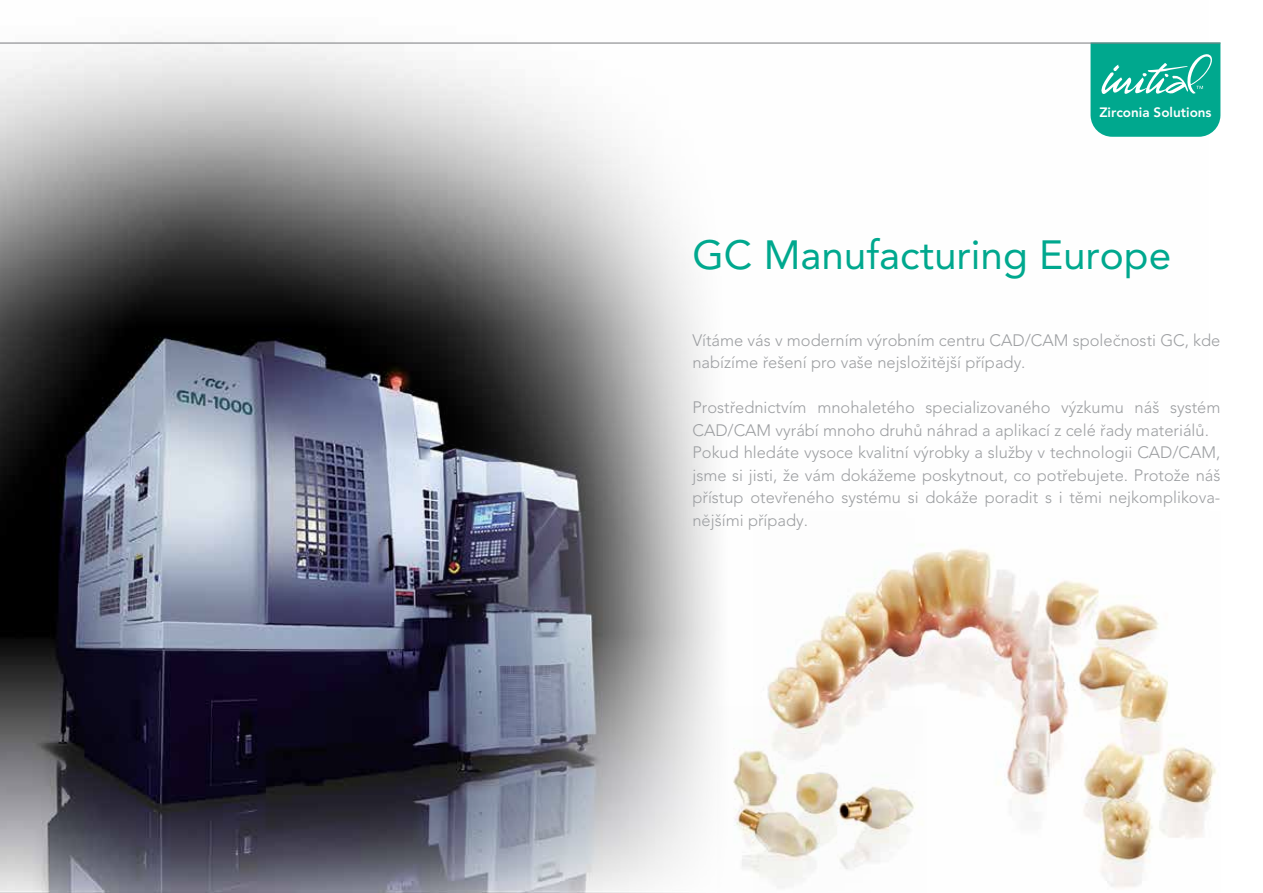
<style>
.page{position:relative;width:1263px;height:893px;background:#fff}
.page>*{position:absolute;margin:0;border:0;box-sizing:border-box;transform-origin:0 0}
.t1{font:40.5px "Avenir";color:#00a88e}
.t2{font:300 16.5px/22.5px "Avenir";color:#9d9fa2}
.t3{font:800 13.5px "Avenir";color:#fff}
</style>
<div class="page">
<img style="left:0;top:42px;width:1208px;height:851px">
<svg style="left:1090px;top:44px;width:130px;height:93px;background:#1ab099"></svg>
<hr style="left:0;top:43px;width:1220px;height:1px;background:#818285">
<img style="left:718px;top:707px;width:208px;height:186px">
<p class="t3" style="left:1099px;top:104px;width:114px">Zirconia Solutions</p>
<h1 class="t1" style="left:692px;top:231px;width:480px">GC Manufacturing Europe</h1>
<p class="t2" style="left:692px;top:329px;width:529px">Vítáme vás v moderním výrobním centru CAD/CAM spoleËnosti GC, kde nabízíme õešení pro vaše nejsložitêjší põípady.</p>
<p class="t2" style="left:692px;top:396px;width:529px">Prostõednictvím mnohaletého specializovaného výzkumu náš systém CAD/CAM vyrábí mnoho druhû náhrad a aplikací z celé õady materiálû.<br>Pokud hledáte vysoce kvalitní výrobky a služby v technologii CAD/CAM, jsme si jisti, že vám dokážeme poskytnout, co potõebujete. Protože náš põístup otevõeného systému si dokáže poradit s i têmi nejkomplikova&shy;nêjšími põípady.</p>
</div>
